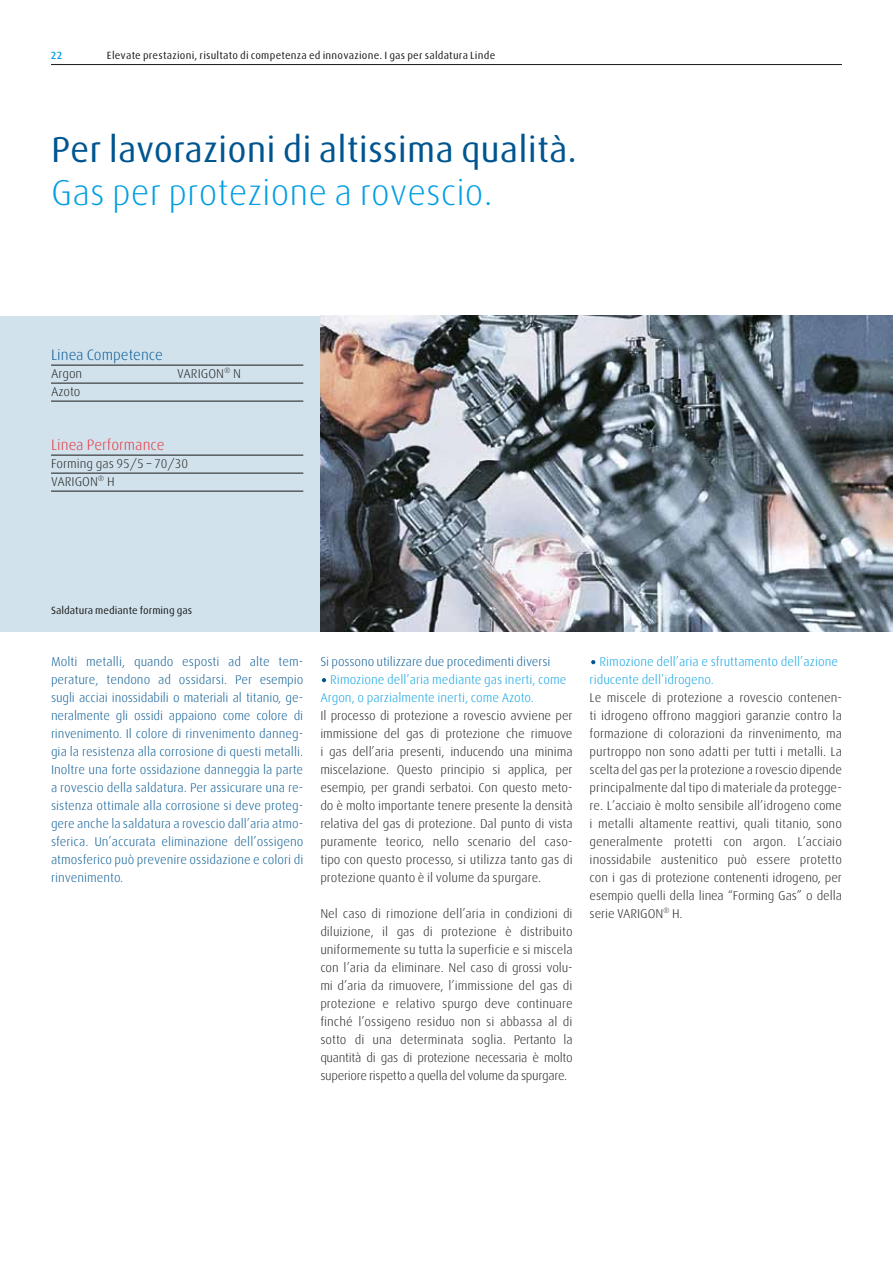
<style>
.page{position:relative;width:893px;height:1263px;background:#fff}
.page>*{position:absolute;margin:0;border:0;box-sizing:border-box;transform-origin:0 0}
.t1{font:36px "Linde Dax";color:#005590}
.t2{font:300 36px "Linde Dax";color:#009ee3}
.t3{font:300 15px "Linde Dax";color:#e72e36}
.t4{font:300 15px "Linde Dax";color:#005590}
.t5{font:300 12.75px/18px "Linde Dax";letter-spacing:-.01em;color:#1a1a18;text-align:justify}
.t6{font:300 12.75px/18px "Linde Dax";letter-spacing:-.01em;color:#005590;text-align:justify}
.t7{font:300 12.75px/18px "Linde Dax";color:#009ee3}
.t8{font:10.5px "Linde Dax";letter-spacing:.015em;color:#1a1a18}
.t9{font:500 10.5px "Linde Dax";color:#009ee3}
</style>
<div class="page">
<hr style="left:51px;top:64px;width:791px;height:1px;background:#1a1a18">
<svg style="left:322px;top:678px;width:4px;height:4px"></svg>
<svg style="left:591px;top:660px;width:4px;height:4px"></svg>
<div style="left:0;top:315px;width:893px;height:316px;background:#d1e2ed"></div>
<hr style="left:51px;top:365px;width:252px;height:1px;background:#1a1a18">
<hr style="left:51px;top:383px;width:252px;height:1px;background:#1a1a18">
<hr style="left:51px;top:401px;width:252px;height:1px;background:#1a1a18">
<hr style="left:51px;top:455px;width:252px;height:1px;background:#1a1a18">
<hr style="left:51px;top:473px;width:252px;height:1px;background:#1a1a18">
<hr style="left:51px;top:491px;width:252px;height:1px;background:#1a1a18">
<img style="left:320px;top:315px;width:572px;height:316px">
<p class="t9" style="left:51px;top:50px;width:19px">0 2</p>
<p class="t8" style="left:107px;top:50px;width:390px">Elevate prestazioni, risultato di competenza ed innovazione. I gas per saldatura Linde</p>
<p class="t9" style="left:51px;top:49px;width:13px">22</p>
<h1 class="t1" style="left:51px;top:129px;width:528px">Per lavorazioni di altissima qualità.</h1>
<h1 class="t2" style="left:51px;top:173px;width:443px">Gas per protezione a rovescio.</h1>
<p class="t4" style="left:51px;top:347px;width:113px">Linea Competence</p>
<p class="t5" style="left:51px;top:365px;width:33px">Argon</p>
<p class="t5" style="left:177px;top:365px;width:65px">VARIGON<sup>®</sup> N</p>
<p class="t5" style="left:51px;top:383px;width:31px">Azoto</p>
<p class="t3" style="left:51px;top:437px;width:115px">Linea Performance</p>
<p class="t5" style="left:51px;top:455px;width:139px">Forming gas 95/5 – 70/30<br>VARIGON<sup>®</sup> H</p>
<p class="t8" style="left:51px;top:605px;width:143px">Saldatura mediante forming gas</p>
<p class="t6" style="left:51px;top:653px;width:254px">Molti metalli, quando esposti ad alte tem&shy;perature, tendono ad ossidarsi. Per esempio sugli acciai inossidabili o materiali al titanio, ge&shy;neralmente gli ossidi appaiono come colore di rinvenimento. Il colore di rinvenimento danneg&shy;gia la resistenza alla corrosione di questi metalli.<br>Inoltre una forte ossidazione danneggia la parte a rovescio della saldatura. Per assicurare una re&shy;sistenza ottimale alla corrosione si deve proteg&shy;gere anche la saldatura a rovescio dall’aria atmo&shy;sferica. Un’accurata eliminazione dell’ossigeno atmosferico può prevenire ossidazione e colori di rinvenimento.</p>
<p class="t7" style="left:590px;top:653px;width:250px;text-indent:10px">Rimozione dell’aria e sfruttamento dell’azione riducente dell’idrogeno.</p>
<p class="t6" style="left:320px;top:653px;width:232px">Si possono utilizzare due procedimenti diversi</p>
<p class="t7" style="left:320px;top:671px;width:248px;text-indent:10px">Rimozione dell’aria mediante gas inerti, come<br>Argon, o parzialmente inerti, come Azoto.</p>
<p class="t5" style="left:320px;top:707px;width:254px">Il processo di protezione a rovescio avviene per immissione del gas di protezione che rimuove i gas dell’aria presenti, inducendo una minima miscelazione. Questo principio si applica, per esempio, per grandi serbatoi. Con questo meto&shy;do è molto importante tenere presente la densità relativa del gas di protezione. Dal punto di vista puramente teorico, nello scenario del caso&shy;tipo con questo processo, si utilizza tanto gas di protezione quanto è il volume da spurgare.</p>
<p class="t5" style="left:320px;top:905px;width:254px">Nel caso di rimozione dell’aria in condizioni di diluizione, il gas di protezione è distribuito uniformemente su tutta la superficie e si miscela con l’aria da eliminare. Nel caso di grossi volu&shy;mi d’aria da rimuovere, l’immissione del gas di protezione e relativo spurgo deve continuare finché l’ossigeno residuo non si abbassa al di sotto di una determinata soglia. Pertanto la quantità di gas di protezione necessaria è molto superiore rispetto a quella del volume da spurgare.</p>
<p class="t5" style="left:590px;top:689px;width:254px">Le miscele di protezione a rovescio contenen&shy;ti idrogeno offrono maggiori garanzie contro la formazione di colorazioni da rinvenimento, ma purtroppo non sono adatti per tutti i metalli. La scelta del gas per la protezione a rovescio dipende principalmente dal tipo di materiale da protegge&shy;re. L’acciaio è molto sensibile all’idrogeno come i metalli altamente reattivi, quali titanio, sono generalmente protetti con argon. L’acciaio inossidabile austenitico può essere protetto con i gas di protezione contenenti idrogeno, per esempio quelli della linea “Forming Gas” o della serie VARIGON<sup>®</sup> H.</p>
</div>
